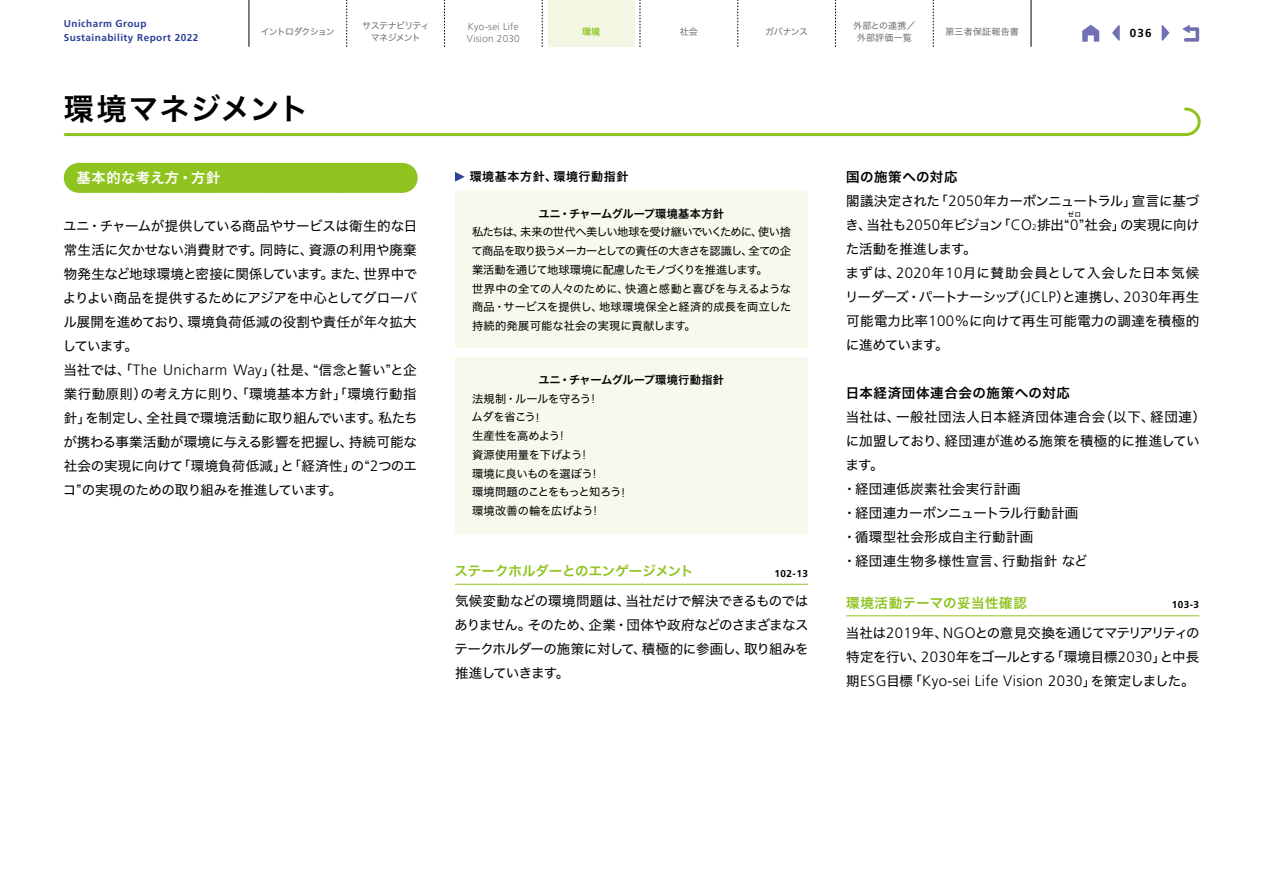
<style>
.page{position:relative;width:1263px;height:893px;background:#fff}
.page>*{position:absolute;margin:0;border:0;box-sizing:border-box;transform-origin:0 0}
.t1{font:30px "Hira Kaku Pro N W6";letter-spacing:.04em;color:#000}
.t2{font:300 15px "Frutiger LT Std";letter-spacing:.025em;color:#000}
.t3{font:14.25px "Hira Kaku Pro N W6";letter-spacing:.035em;color:#fff}
.t4{font:13.5px/24px "Hira Kaku Pro N W4";letter-spacing:-.015em;color:#000}
.t5{font:13.5px/24px "Hira Kaku Pro N W4";letter-spacing:.025em;color:#000}
.t6{font:13.5px/24px "Hira Kaku Pro N W4";letter-spacing:-.045em;color:#000}
.t7{font:13.5px "Hira Kaku Pro N W6";letter-spacing:.045em;color:#000}
.t8{font:13.5px "Hira Kaku Pro N W6";letter-spacing:-.01em;color:#8fc31f}
.t9{font:13.5px "Hira Kaku Pro N W6";letter-spacing:.03em;color:#8fc31f}
.t10{font:12px "Hira Kaku Pro N W6";letter-spacing:.05em;color:#000}
.t11{font:700 11.7px "Frutiger LT Std";color:#000}
.t12{font:11.25px/18.8px "Hira Kaku Pro N W4";letter-spacing:-.035em;color:#000}
.t13{font:11.25px "Hira Kaku Pro N W6";letter-spacing:-.015em;color:#000}
.t14{font:700 10.05px/13.5px "Frutiger LT Std";letter-spacing:.045em;color:#2c4198}
.t15{font:300 10.05px/12px "Frutiger LT Std";letter-spacing:.025em;color:#727171}
.t16{font:700 10.05px "Frutiger LT Std";letter-spacing:.045em;color:#000}
.t17{font:9px/12px "Hira Kaku Pro N W4";letter-spacing:.025em;color:#727171;text-align:center}
.t18{font:9px/12px "Hira Kaku Pro N W4";letter-spacing:-.075em;color:#727171;text-align:center}
.t19{font:9px "Hira Kaku Pro N W4";letter-spacing:-.105em;color:#727171}
.t20{font:9px "Hira Kaku Pro N W4";letter-spacing:-.05em;color:#727171}
.t21{font:9px "Hira Kaku Pro N W6";color:#8fc31f}
.t22{font:6.75px "Hira Kaku Pro N W4";color:#000}
.s1{font-family:"Frutiger LT Std";font-weight:300;font-size:15px}
.s2{font-family:"Frutiger LT Std";font-weight:300;font-size:12.45px}
.s3{font-family:"Frutiger LT Std";font-weight:300;font-size:8.25px}
.s4{font-family:"Hira Kaku Pro N W4";font-weight:400;font-size:13.5px}
</style>
<div class="page">
<div style="left:79px;top:163px;width:323px;height:30px;background:#8fc31f"></div>
<svg style="left:146px;top:192px;width:223px;height:1px"></svg>
<hr style="left:402px;top:163px;width:1px;height:30px;background:#8fc31f">
<hr style="left:455px;top:584px;width:353px;height:1px;background:#8fc31f">
<svg style="left:455px;top:172px;width:10px;height:10px"></svg>
<div style="left:455px;top:191px;width:353px;height:157px;background:#f6faed"></div>
<div style="left:455px;top:357px;width:353px;height:176px;background:#f6faed"></div>
<hr style="left:846px;top:616px;width:353px;height:1px;background:#8fc31f">
<svg style="left:63px;top:107px;width:1138px;height:30px"></svg>
<svg style="left:1082px;top:25px;width:17px;height:17px"></svg>
<svg style="left:1182px;top:25px;width:17px;height:17px"></svg>
<svg style="left:1112px;top:25px;width:8px;height:16px"></svg>
<svg style="left:1162px;top:25px;width:7px;height:16px"></svg>
<div style="left:548px;top:0;width:86px;height:47px;background:#f1f7e3"></div>
<hr style="left:249px;top:0;width:1px;height:47px;background:#000">
<svg style="left:346px;top:0;width:1px;height:47px"></svg>
<svg style="left:444px;top:0;width:1px;height:47px"></svg>
<svg style="left:542px;top:0;width:1px;height:47px"></svg>
<svg style="left:640px;top:0;width:1px;height:47px"></svg>
<svg style="left:737px;top:0;width:1px;height:47px"></svg>
<svg style="left:835px;top:0;width:1px;height:47px"></svg>
<svg style="left:933px;top:0;width:1px;height:47px"></svg>
<hr style="left:1031px;top:0;width:1px;height:47px;background:#000">
<p class="t14" style="left:64px;top:17px;width:136px">Unicharm Group<br>Sustainability Report 2022</p>
<p class="t19" style="left:261px;top:24px;width:75px">イントロダクション</p>
<p class="t20" style="left:680px;top:24px;width:20px">社会</p>
<p class="t11" style="left:1130px;top:26px;width:23px">036</p>
<p class="t18" style="left:362px;top:19px;width:69px">サステナビリティマネジメント</p>
<p class="t20" style="left:765px;top:24px;width:44px">ガバナンス</p>
<p class="t15" style="left:467px;top:20px;width:54px">Kyo-sei Life<br>Vision 2030</p>
<p class="t17" style="left:853px;top:19px;width:64px">外部との連携／外部評価一覧</p>
<p class="t21" style="left:582px;top:24px;width:20px">環境</p>
<p class="t17" style="left:945px;top:25px;width:75px">第三者保証報告書</p>
<h1 class="t1" style="left:64px;top:82px;width:247px">環境マネジメント</h1>
<p class="t3" style="left:77px;top:165px;width:145px">基本的な考え方・方針</p>
<p class="t4" style="left:63px;top:213px;width:356px">ユニ・チャームが提供している商品やサービスは衛生的な日常生活に欠かせない消費財です。同時に、資源の利用や廃棄物発生など地球環境と密接に関係しています。また、世界中でよりよい商品を提供するためにアジアを中心としてグローバル展開を進めており、環境負荷低減の役割や責任が年々拡大しています。<br>当社では、「<span class="s1">The Unicharm Way</span>」（社是、“信念と誓い”と企業行動原則）の考え方に則り、「環境基本方針」「環境行動指針」を制定し、全社員で環境活動に取り組んでいます。私たちが携わる事業活動が環境に与える影響を把握し、持続可能な社会の実現に向けて「環境負荷低減」と「経済性」の“<span class="s1">2</span>つのエコ”の実現のための取り組みを推進しています。</p>
<p class="t10" style="left:470px;top:165px;width:160px">環境基本方針、環境行動指針</p>
<p class="t13" style="left:538px;top:203px;width:187px">ユニ・チャームグループ環境基本方針</p>
<p class="t12" style="left:471px;top:222px;width:321px">私たちは、未来の世代へ美しい地球を受け継いでいくために、使い捨て商品を取り扱うメーカーとしての責任の大きさを認識し、全ての企業活動を通じて地球環境に配慮したモノづくりを推進します。<br>世界中の全ての人々のために、快適と感動と喜びを与えるような商品・サービスを提供し、地球環境保全と経済的成長を両立した持続的発展可能な社会の実現に貢献します。</p>
<p class="t13" style="left:538px;top:369px;width:187px">ユニ・チャームグループ環境行動指針</p>
<p class="t12" style="left:472px;top:388px;width:156px">法規制・ルールを守ろう<span class="s2">!<br></span>ムダを省こう<span class="s2">!<br></span>生産性を高めよう<span class="s2">!<br></span>資源使用量を下げよう<span class="s2">!<br></span>環境に良いものを選ぼう<span class="s2">!<br></span>環境問題のことをもっと知ろう<span class="s2">!</span>環境改善の輪を広げよう<span class="s2">!</span></p>
<p class="t8" style="left:455px;top:559px;width:241px">ステークホルダーとのエンゲージメント</p>
<p class="t16" style="left:775px;top:567px;width:35px">102-13</p>
<p class="t4" style="left:454px;top:588px;width:356px;text-align:justify">気候変動などの環境問題は、当社だけで解決できるものではありません。そのため、企業・団体や政府などのさまざまなステークホルダーの施策に対して、積極的に参画し、取り組みを推進していきます。</p>
<p class="t7" style="left:846px;top:165px;width:113px">国の施策への対応</p>
<p class="t4" style="left:846px;top:188px;width:356px">閣議決定された「<span class="s1">2050</span>年カーボンニュートラル」宣言に基づき、当社も<span class="s1">2050</span>年ビジョン「<span class="s1">CO</span><span class="s3">2</span>排出“<span class="s1">0</span>”社会」の実現に向け</p>
<p class="t22" style="left:1067px;top:209px;width:15px">ゼロ</p>
<p class="t4" style="left:845px;top:236px;width:356px">た活動を推進します。<br>まずは、<span class="s1">2020</span>年<span class="s1">10</span>月に賛助会員として入会した日本気候リーダーズ・パートナーシップ（<span class="s1">JCLP</span>）と連携し、<span class="s1">2030</span>年再生可能電力比率<span class="s1">100%</span>に向けて再生可能電力の調達を積極的に進めています。</p>
<p class="t7" style="left:846px;top:381px;width:226px">日本経済団体連合会の施策への対応</p>
<p class="t5" style="left:843px;top:404px;width:365px">当社は、一般社団法人日本経済団体連合会（以下、経団連）に加盟しており、経団連が進める施策を積極的に推進しています。<br>・経団連低炭素社会実行計画<br>・経団連カーボンニュートラル行動計画<br>・循環型社会形成自主行動計画<br>・経団連生物多様性宣言、行動指針など</p>
<p class="t9" style="left:846px;top:591px;width:182px">環境活動テーマの妥当性確認</p>
<p class="t16" style="left:1172px;top:599px;width:29px">103-3</p>
<p class="t6" style="left:846px;top:620px;width:355px">当社は<span class="s1">2019</span>年、<span class="s1">NGO</span>との意見交換を通じてマテリアリティの特定を行い、<span class="s1">2030</span>年をゴールとする「環境目標<span class="s1">2030</span>」と中長</p>
<p class="t2" style="left:846px;top:673px;width:350px"><span class="s4">期</span>ESG<span class="s4">目標「</span>Kyo-sei Life Vision 2030<span class="s4">」を策定しました。</span></p>
</div>
